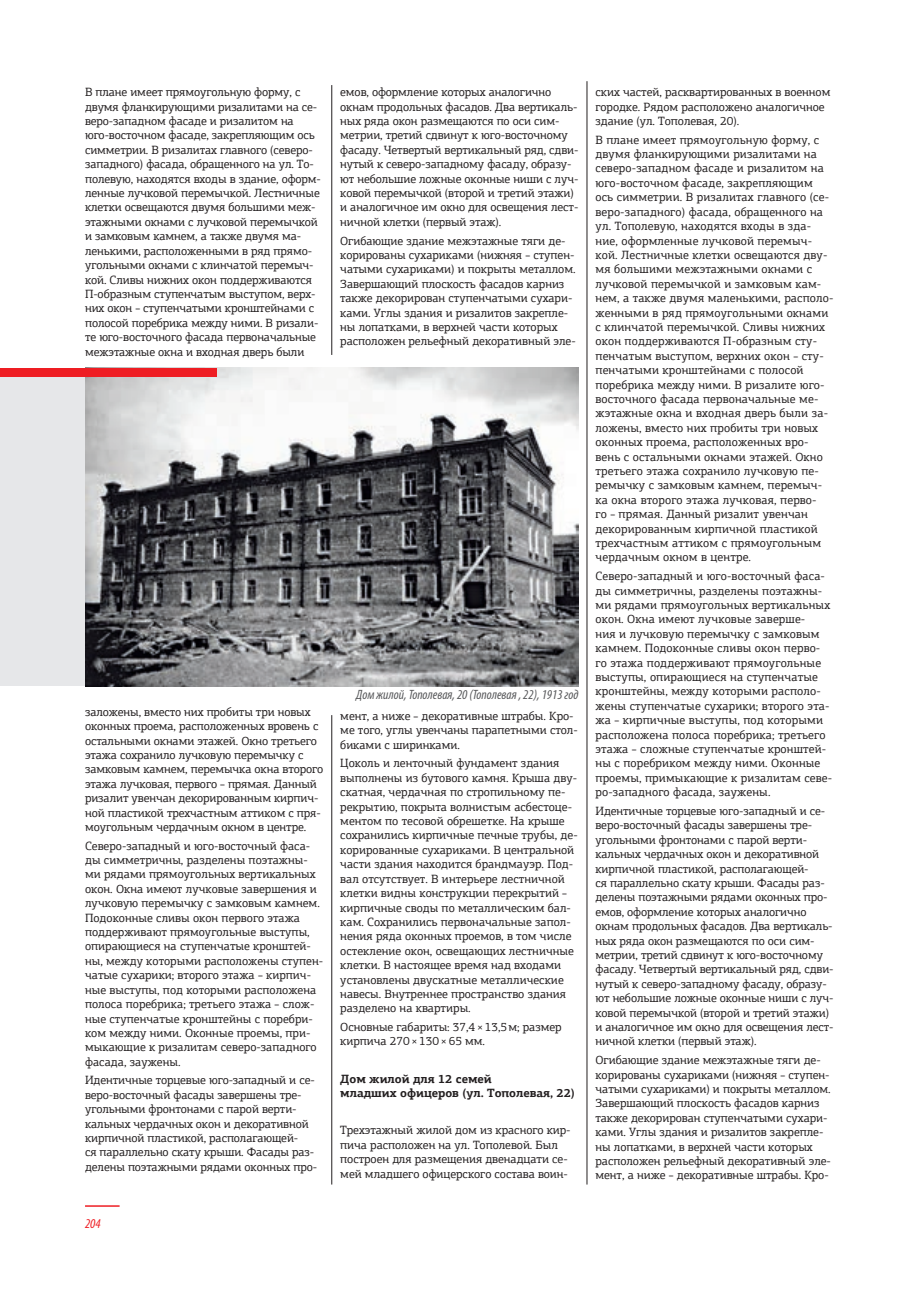
<style>
.page{position:relative;width:906px;height:1289px;background:#fff}
.page>*{position:absolute;margin:0;border:0;box-sizing:border-box;transform-origin:0 0}
.t1{font:italic condensed 13.5px "Myriad Pro";color:#57585a}
.t2{font:italic condensed 13.5px "Myriad Pro";color:#ee1d23}
.t3{font:12px/14.4px "PF Agora Slab Pro";letter-spacing:-.005em;color:#231f20}
.t4{font:700 12px/14.4px "PF Agora Slab Pro";letter-spacing:-.005em;color:#231f20}
</style>
<div class="page">
<hr style="left:587px;top:81px;width:1px;height:1103px;background:#231f20">
<div style="left:0;top:376px;width:85px;height:310px;background:#e6e7e9"></div>
<img style="left:85px;top:368px;width:493px;height:318px">
<div style="left:0;top:368px;width:217px;height:8px;background:#ee1d23"></div>
<hr style="left:331px;top:715px;width:1px;height:469px;background:#231f20">
<hr style="left:331px;top:85px;width:1px;height:270px;background:#231f20">
<hr style="left:85px;top:1205px;width:34px;height:1px;background:#ee1d23">
<p class="t3" style="left:85px;top:85px;width:237px">В плане имеет прямоугольную форму, с двумя фланкирующими ризалитами на се&shy;веро-западном фасаде и ризалитом на юго-восточном фасаде, закрепляющим ось симметрии. В ризалитах главного (северо&shy;западного) фасада, обращенного на ул. То&shy;полевую, находятся входы в здание, оформ&shy;ленные лучковой перемычкой. Лестничные клетки освещаются двумя большими меж&shy;этажными окнами с лучковой перемычкой и замковым камнем, а также двумя ма&shy;ленькими, расположенными в ряд прямо&shy;угольными окнами с клинчатой перемыч&shy;кой. Сливы нижних окон поддерживаются П-образным ступенчатым выступом, верх&shy;них окон – ступенчатыми кронштейнами с полосой поребрика между ними. В ризали&shy;те юго-восточного фасада первоначальные межэтажные окна и входная дверь были</p>
<p class="t3" style="left:85px;top:704px;width:240px">заложены, вместо них пробиты три новых оконных проема, расположенных вровень с остальными окнами этажей. Окно третьего этажа сохранило лучковую перемычку с замковым камнем, перемычка окна второго этажа лучковая, первого – прямая. Данный ризалит увенчан декорированным кирпич&shy;ной пластикой трехчастным аттиком с пря&shy;моугольным чердачным окном в центре.</p>
<p class="t3" style="left:85px;top:838px;width:240px">Северо-западный и юго-восточный фаса&shy;ды симметричны, разделены поэтажны&shy;ми рядами прямоугольных вертикальных окон. Окна имеют лучковые завершения и лучковую перемычку с замковым камнем.<br>Подоконные сливы окон первого этажа поддерживают прямоугольные выступы, опирающиеся на ступенчатые кронштей&shy;ны, между которыми расположены ступен&shy;чатые сухарики; второго этажа – кирпич&shy;ные выступы, под которыми расположена полоса поребрика; третьего этажа – слож&shy;ные ступенчатые кронштейны с поребри&shy;ком между ними. Оконные проемы, при&shy;мыкающие к ризалитам северо-западного фасада, заужены.</p>
<p class="t3" style="left:85px;top:1073px;width:233px">Идентичные торцевые юго-западный и се&shy;веро-восточный фасады завершены тре&shy;угольными фронтонами с парой верти&shy;кальных чердачных окон и декоративной кирпичной пластикой, располагающей-<br>ся параллельно скату крыши. Фасады раз&shy;делены поэтажными рядами оконных про-</p>
<p class="t2" style="left:85px;top:1215px;width:17px">204</p>
<p class="t3" style="left:340px;top:85px;width:240px">емов, оформление которых аналогично окнам продольных фасадов. Два вертикаль&shy;ных ряда окон размещаются по оси сим&shy;метрии, третий сдвинут к юго-восточному фасаду. Четвертый вертикальный ряд, сдви&shy;нутый к северо-западному фасаду, образу&shy;ют небольшие ложные оконные ниши с луч&shy;ковой перемычкой (второй и третий этажи) и аналогичное им окно для освещения лест&shy;ничной клетки (первый этаж).</p>
<p class="t3" style="left:340px;top:233px;width:237px">Огибающие здание межэтажные тяги де&shy;корированы сухариками (нижняя – ступен&shy;чатыми сухариками) и покрыты металлом.<br>Завершающий плоскость фасадов карниз также декорирован ступенчатыми сухари&shy;ками. Углы здания и ризалитов закрепле&shy;ны лопатками, в верхней части которых расположен рельефный декоративный эле-</p>
<p class="t1" style="left:356px;top:686px;width:224px">Дом жилой, Тополевая, 20 (Тополевая , 22), 1913 год</p>
<p class="t3" style="left:340px;top:708px;width:239px">мент, а ниже – декоративные штрабы. Кро&shy;ме того, углы увенчаны парапетными стол&shy;биками с ширинками.</p>
<p class="t3" style="left:340px;top:756px;width:239px">Цоколь и ленточный фундамент здания выполнены из бутового камня. Крыша дву&shy;скатная, чердачная по стропильному пе&shy;рекрытию, покрыта волнистым асбестоце&shy;ментом по тесовой обрешетке. На крыше сохранились кирпичные печные трубы, де&shy;корированные сухариками. В центральной части здания находится брандмауэр. Под&shy;вал отсутствует. В интерьере лестничной клетки видны конструкции перекрытий – кирпичные своды по металлическим бал&shy;кам. Сохранились первоначальные запол&shy;нения ряда оконных проемов, в том числе остекление окон, освещающих лестничные клетки. В настоящее время над входами установлены двускатные металлические навесы. Внутреннее пространство здания разделено на квартиры.</p>
<p class="t3" style="left:340px;top:1019px;width:223px">Основные габариты: 37,4×13,5м; размер кирпича 270×130×65 мм.</p>
<p class="t4" style="left:340px;top:1071px;width:236px">Дом жилой для 12 семей<br>младших офицеров (ул. Тополевая, 22)</p>
<p class="t3" style="left:340px;top:1123px;width:232px">Трехэтажный жилой дом из красного кир&shy;пича расположен на ул. Тополевой. Был построен для размещения двенадцати се&shy;мей младшего офицерского состава воин-</p>
<p class="t3" style="left:595px;top:85px;width:236px">ских частей, расквартированных в военном городке. Рядом расположено аналогичное здание (ул. Тополевая, 20).</p>
<p class="t3" style="left:595px;top:132px;width:239px">В плане имеет прямоугольную форму, с двумя фланкирующими ризалитами на северо-западном фасаде и ризалитом на юго-восточном фасаде, закрепляющим ось симметрии. В ризалитах главного (се&shy;веро-западного) фасада, обращенного на ул. Тополевую, находятся входы в зда&shy;ние, оформленные лучковой перемыч&shy;кой. Лестничные клетки освещаются дву&shy;мя большими межэтажными окнами с лучковой перемычкой и замковым кам&shy;нем, а также двумя маленькими, располо&shy;женными в ряд прямоугольными окнами с клинчатой перемычкой. Сливы нижних окон поддерживаются П-образным сту&shy;пенчатым выступом, верхних окон – сту&shy;пенчатыми кронштейнами с полосой поребрика между ними. В ризалите юго&shy;восточного фасада первоначальные ме&shy;жэтажные окна и входная дверь были за&shy;ложены, вместо них пробиты три новых оконных проема, расположенных вро&shy;вень с остальными окнами этажей. Окно третьего этажа сохранило лучковую пе&shy;ремычку с замковым камнем, перемыч&shy;ка окна второго этажа лучковая, перво-<br>го – прямая. Данный ризалит увенчан декорированным кирпичной пластикой трехчастным аттиком с прямоугольным чердачным окном в центре.</p>
<p class="t3" style="left:595px;top:569px;width:238px">Северо-западный и юго-восточный фаса&shy;ды симметричны, разделены поэтажны&shy;ми рядами прямоугольных вертикальных окон. Окна имеют лучковые заверше-<br>ния и лучковую перемычку с замковым камнем. Подоконные сливы окон перво&shy;го этажа поддерживают прямоугольные выступы, опирающиеся на ступенчатые кронштейны, между которыми располо&shy;жены ступенчатые сухарики; второго эта&shy;жа – кирпичные выступы, под которыми расположена полоса поребрика; третьего этажа – сложные ступенчатые кронштей&shy;ны с поребриком между ними. Оконные проемы, примыкающие к ризалитам севе&shy;ро-западного фасада, заужены.</p>
<p class="t3" style="left:595px;top:803px;width:240px">Идентичные торцевые юго-западный и се&shy;веро-восточный фасады завершены тре&shy;угольными фронтонами с парой верти&shy;кальных чердачных окон и декоративной кирпичной пластикой, располагающей-<br>ся параллельно скату крыши. Фасады раз&shy;делены поэтажными рядами оконных про&shy;емов, оформление которых аналогично окнам продольных фасадов. Два вертикаль&shy;ных ряда окон размещаются по оси сим&shy;метрии, третий сдвинут к юго-восточному фасаду. Четвертый вертикальный ряд, сдви&shy;нутый к северо-западному фасаду, образу&shy;ют небольшие ложные оконные ниши с луч&shy;ковой перемычкой (второй и третий этажи) и аналогичное им окно для освещения лест&shy;ничной клетки (первый этаж).</p>
<p class="t3" style="left:595px;top:1052px;width:237px">Огибающие здание межэтажные тяги де&shy;корированы сухариками (нижняя – ступен&shy;чатыми сухариками) и покрыты металлом.<br>Завершающий плоскость фасадов карниз также декорирован ступенчатыми сухари&shy;ками. Углы здания и ризалитов закрепле&shy;ны лопатками, в верхней части которых расположен рельефный декоративный эле&shy;мент, а ниже – декоративные штрабы. Кро-</p>
</div>
